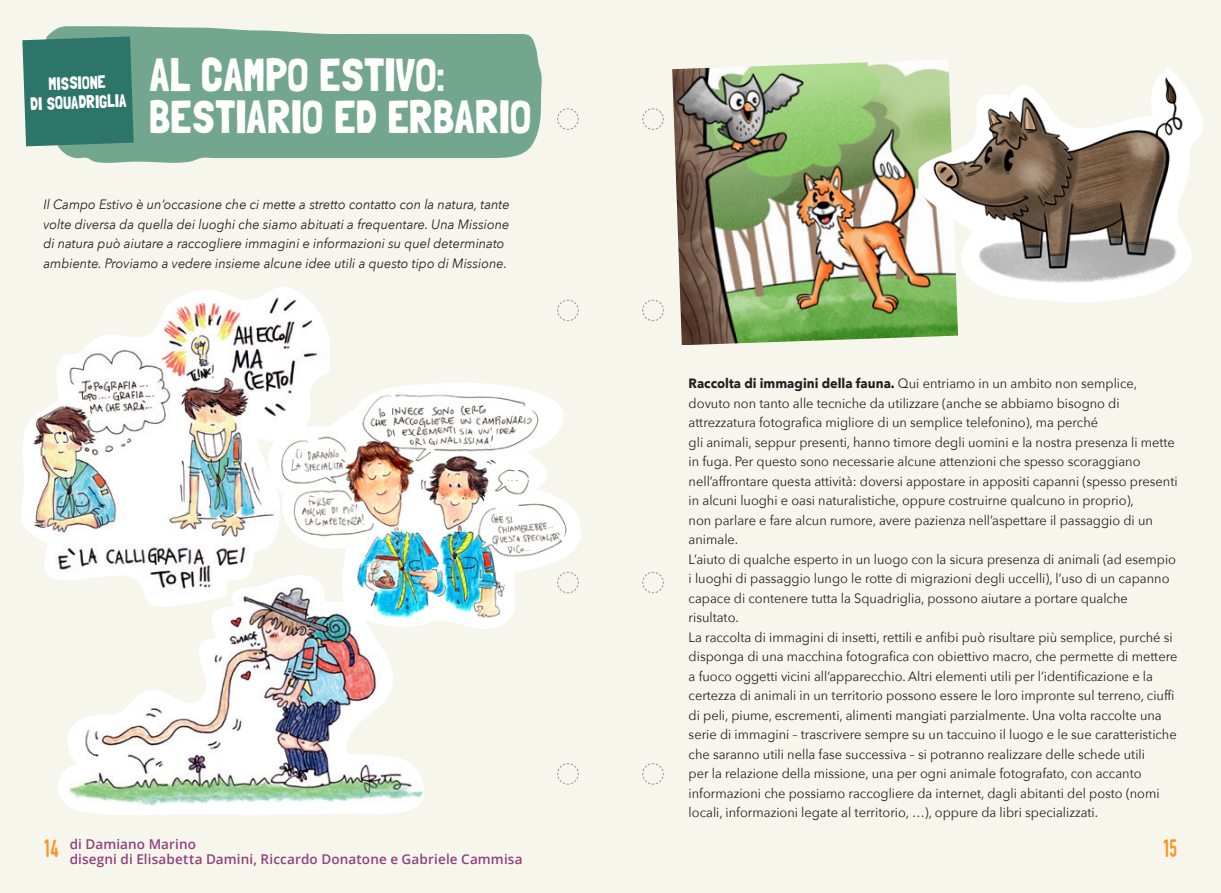
<style>
.page{position:relative;width:1221px;height:893px;background:#fff}
.page>*{position:absolute;margin:0;border:0;box-sizing:border-box;transform-origin:0 0}
.t1{font:46.5px/42px "Londrina Solid";letter-spacing:-.01em;color:#fff;scale:.96 1}
.t2{font:24px "Swistblnk Monthoers";color:#f7931d}
.t3{font:18px "Londrina Solid";color:#fff;scale:.91 1}
.t4{font:13.5px/19.5px "Avenir Next";color:#231f20;scale:.95 1}
.t5{font:italic 13.5px/19.5px "Avenir Next";color:#231f20;scale:.95 1}
.t6{font:600 13.5px/15px "Open Sans";letter-spacing:.01em;color:#8e417c}
.s1{font-weight:700}
</style>
<div class="page">
<div style="left:608px;top:0;width:612px;height:893px;background:#f7f6ed"></div>
<div style="left:0;top:0;width:610px;height:893px;background:#f7f6ed"></div>
<svg style="left:642px;top:108px;width:22px;height:22px"></svg>
<svg style="left:642px;top:299px;width:22px;height:22px"></svg>
<svg style="left:642px;top:572px;width:22px;height:22px"></svg>
<svg style="left:642px;top:763px;width:22px;height:22px"></svg>
<svg style="left:557px;top:108px;width:22px;height:22px"></svg>
<svg style="left:557px;top:299px;width:22px;height:22px"></svg>
<svg style="left:557px;top:763px;width:22px;height:22px"></svg>
<svg style="left:47px;top:26px;width:495px;height:137px;background:#7ead97"></svg>
<svg style="left:22px;top:36px;width:112px;height:110px;background:#357a6e"></svg>
<img style="left:672px;top:60px;width:286px;height:285px">
<img style="left:918px;top:66px;width:285px;height:238px">
<img style="left:21px;top:287px;width:309px;height:292px">
<img style="left:267px;top:383px;width:314px;height:246px">
<img style="left:56px;top:575px;width:370px;height:240px">
<h3 class="t3" style="left:48px;top:73px;width:64px;rotate:-2deg">MISSIONE</h3>
<h3 class="t3" style="left:30px;top:93px;width:107px;rotate:-2deg">DI SQUADRIGLIA</h3>
<h1 class="t1" style="left:149px;top:53px;width:400px">AL CAMPO ESTIVO:<br>BESTIARIO ED ERBARIO</h1>
<p class="t5" style="left:43px;top:194px;width:492px">Il Campo Estivo è un’occasione che ci mette a stretto contatto con la natura, tante volte diversa da quella dei luoghi che siamo abituati a frequentare. Una Missione di natura può aiutare a raccogliere immagini e informazioni su quel determinato ambiente. Proviamo a vedere insieme alcune idee utili a questo tipo di Missione.</p>
<p class="t4" style="left:688px;top:373px;width:516px"><span class="s1">Raccolta di immagini della fauna.</span> Qui entriamo in un ambito non semplice, dovuto non tanto alle tecniche da utilizzare (anche se abbiamo bisogno di attrezzatura fotografica migliore di un semplice telefonino), ma perché<br>gli animali, seppur presenti, hanno timore degli uomini e la nostra presenza li mette in fuga. Per questo sono necessarie alcune attenzioni che spesso scoraggiano nell’affrontare questa attività: doversi appostare in appositi capanni (spesso presenti in alcuni luoghi e oasi naturalistiche, oppure costruirne qualcuno in proprio),<br>non parlare e fare alcun rumore, avere pazienza nell’aspettare il passaggio di un animale.<br>L’aiuto di qualche esperto in un luogo con la sicura presenza di animali (ad esempio i luoghi di passaggio lungo le rotte di migrazioni degli uccelli), l’uso di un capanno capace di contenere tutta la Squadriglia, possono aiutare a portare qualche risultato.<br>La raccolta di immagini di insetti, rettili e anfibi può risultare più semplice, purché si disponga di una macchina fotografica con obiettivo macro, che permette di mettere a fuoco oggetti vicini all’apparecchio. Altri elementi utili per l’identificazione e la certezza di animali in un territorio possono essere le loro impronte sul terreno, ciuffi di peli, piume, escrementi, alimenti mangiati parzialmente. Una volta raccolte una serie di immagini – trascrivere sempre su un taccuino il luogo e le sue caratteristiche che saranno utili nella fase successiva – si potranno realizzare delle schede utili<br>per la relazione della missione, una per ogni animale fotografato, con accanto informazioni che possiamo raccogliere da internet, dagli abitanti del posto (nomi locali, informazioni legate al territorio, …), oppure da libri specializzati.</p>
<h2 class="t2" style="left:43px;top:834px;width:17px">14</h2>
<p class="t6" style="left:70px;top:837px;width:454px">di Damiano Marino<br>disegni di Elisabetta Damini, Riccardo Donatone e Gabriele Cammisa</p>
<h2 class="t2" style="left:1162px;top:834px;width:16px">15</h2>
</div>
